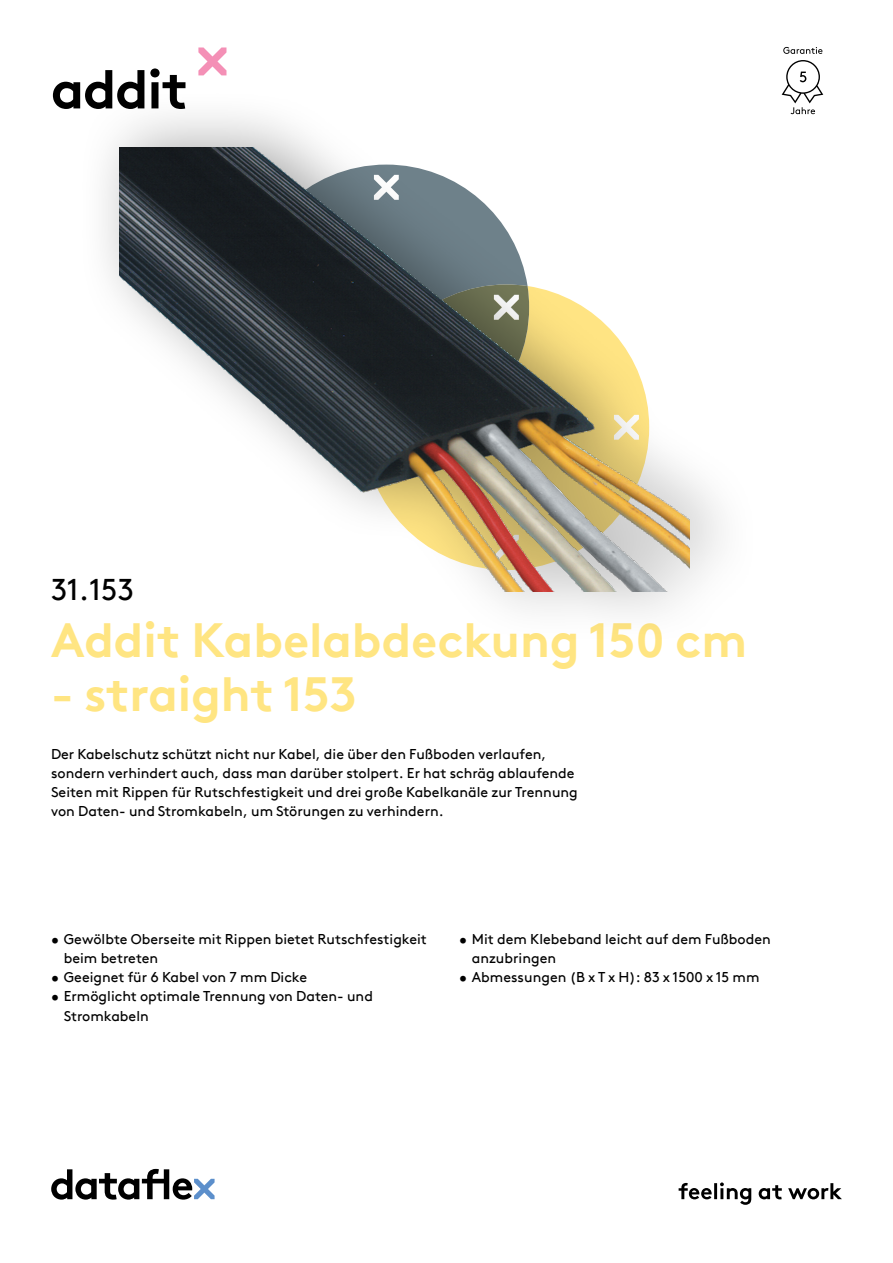
<style>
.page{position:relative;width:893px;height:1263px;background:#fff}
.page>*{position:absolute;margin:0;border:0;box-sizing:border-box;transform-origin:0 0}
.hoofdstuk{font:700 54px "Brown Pro TT";letter-spacing:-.02em;color:#000}
.productnaam{font:700 48px "Brown Pro TT";color:#ffe582}
.productnummer{font:30px "Brown Pro TT";color:#000}
.omschrijving{font:14.25px/19.2px "Brown Pro TT";color:#000}
</style>
<div class="page">
<svg style="left:51px;top:1169px;width:164px;height:30px"></svg>
<svg style="left:679px;top:1182px;width:163px;height:23px"></svg>
<svg style="left:198px;top:47px;width:28px;height:28px"></svg>
<div style="left:77px;top:89px;width:683px;height:556px;background:#000;opacity:.35"></div>
<img style="left:120px;top:148px;width:570px;height:443px">
<svg style="left:783px;top:47px;width:39px;height:7px"></svg>
<svg style="left:782px;top:60px;width:41px;height:54px"></svg>
<p class="hoofdstuk" style="left:51px;top:46px;width:139px">addit</p>
<p class="productnummer" style="left:51px;top:566px;width:84px">31.153</p>
<p class="productnaam" style="left:51px;top:601px;width:697px">Addit Kabelabdeckung 150 cm</p>
<p class="productnaam" style="left:51px;top:655px;width:307px">- straight 153</p>
<p class="omschrijving" style="left:51px;top:743px;width:528px">Der Kabelschutz schützt nicht nur Kabel, die über den Fußboden verlaufen, sondern verhindert auch, dass man darüber stolpert. Er hat schräg ablaufende Seiten mit Rippen für Rutschfestigkeit und drei große Kabelkanäle zur Trennung von Daten- und Stromkabeln, um Störungen zu verhindern.</p>
<p class="omschrijving" style="left:64px;top:928px;width:365px;text-indent:-13px">• Gewölbte Oberseite mit Rippen bietet Rutschfestigkeit beim betreten</p>
<p class="omschrijving" style="left:51px;top:966px;width:258px">• Geeignet für 6 Kabel von 7 mm Dicke</p>
<p class="omschrijving" style="left:64px;top:986px;width:311px;text-indent:-13px">• Ermöglicht optimale Trennung von Daten- und<br>Stromkabeln</p>
<p class="omschrijving" style="left:472px;top:928px;width:300px;text-indent:-13px">• Mit dem Klebeband leicht auf dem Fußboden anzubringen</p>
<p class="omschrijving" style="left:459px;top:966px;width:302px">• Abmessungen (B x T x H): 83 x 1500 x 15 mm</p>
</div>
